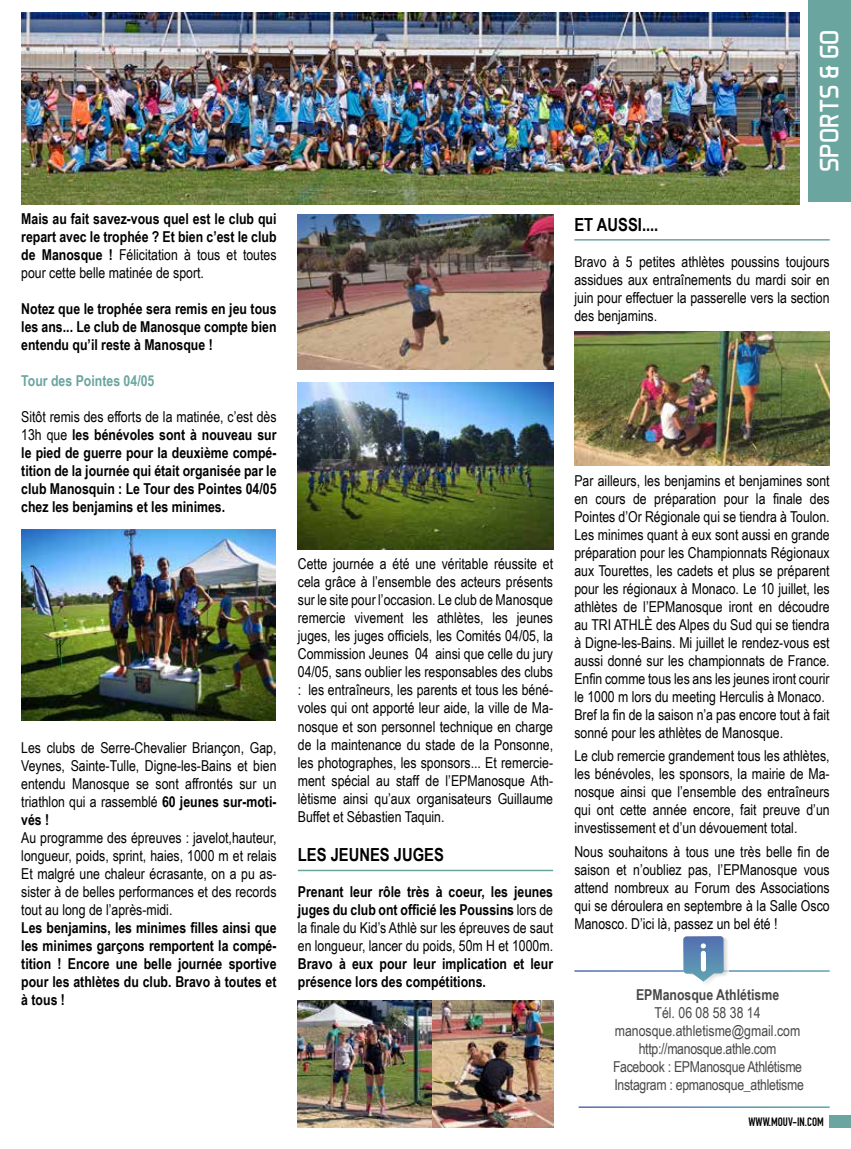
<style>
.page{position:relative;width:851px;height:1149px;background:#fff}
.page>*{position:absolute;margin:0;border:0;box-sizing:border-box;transform-origin:0 0}
.t1{font:27px "Aero Matics Display";color:#fff}
.t2{font:700 18px "Arial Narrow";color:#000}
.t3{font:15px/18px "Arial Narrow";color:#000;text-align:justify}
.t4{font:700 15px/18px "Arial Narrow";color:#000;text-align:justify}
.t5{font:15px/18px "Arial Narrow";letter-spacing:-.02em;color:#484848;text-align:center}
.t6{font:700 15px "Arial Narrow";color:#484848}
.t7{font:700 15px "Arial Narrow";color:#6aa59f}
.t8{font:700 12px "DIN Condensed";color:#000}
.s1{font-weight:400}
.s2{font-weight:700}
</style>
<div class="page">
<div style="left:808px;top:0;width:42px;height:202px;background:#6aa59f"></div>
<div style="left:829px;top:1114px;width:21px;height:13px;background:#6aa59f"></div>
<hr style="left:298px;top:869px;width:255px;height:1px;background:#6aa59f">
<img style="left:21px;top:13px;width:778px;height:191px">
<img style="left:21px;top:529px;width:254px;height:191px">
<img style="left:298px;top:215px;width:255px;height:154px">
<img style="left:298px;top:383px;width:255px;height:166px">
<hr style="left:574px;top:239px;width:255px;height:1px;background:#6aa59f">
<img style="left:298px;top:1000px;width:255px;height:127px">
<img style="left:574px;top:331px;width:255px;height:134px">
<svg style="left:683px;top:936px;width:46px;height:48px"></svg>
<p class="t4" style="left:21px;top:209px;width:257px">Mais au fait savez-vous quel est le club qui repart avec le trophée ? Et bien c’est le club de Manosque ! <span class="s1">Félicitation à tous et toutes pour cette belle matinée de sport.</span></p>
<p class="t4" style="left:21px;top:299px;width:257px">Notez que le trophée sera remis en jeu tous les ans... Le club de Manosque compte bien entendu qu’il reste à Manosque !</p>
<p class="t7" style="left:21px;top:369px;width:135px">Tour des Pointes 04/05</p>
<p class="t4" style="left:21px;top:407px;width:257px"><span class="s1">Sitôt remis des efforts de la matinée, c’est dès 13h que</span> les bénévoles sont à nouveau sur le pied de guerre pour la deuxième compé&shy;tition de la journée qui était organisée par le club Manosquin : Le Tour des Pointes 04/05 chez les benjamins et les minimes.</p>
<p class="t3" style="left:21px;top:737px;width:257px">Les clubs de Serre-Chevalier Briançon, Gap, Veynes, Sainte-Tulle, Digne-les-Bains et bien entendu Manosque se sont affrontés sur un triathlon qui a rassemblé <span class="s2">60 jeunes sur-moti&shy;vés !</span></p>
<p class="t3" style="left:21px;top:827px;width:257px">Au programme des épreuves : javelot,hauteur, longueur, poids, sprint, haies, 1000 m et relais Et malgré une chaleur écrasante, on a pu as&shy;sister à de belles performances et des records tout au long de l’après-midi.</p>
<p class="t4" style="left:21px;top:917px;width:257px">Les benjamins, les minimes filles ainsi que les minimes garçons remportent la compé&shy;tition ! Encore une belle journée sportive pour les athlètes du club. Bravo à toutes et à tous !</p>
<h1 class="t1" style="left:813px;top:172px;width:144px;rotate:-90deg">SPORTS &amp; GO</h1>
<p class="t2" style="left:574px;top:210px;width:85px">ET AUSSI....</p>
<p class="t3" style="left:574px;top:252px;width:257px">Bravo à 5 petites athlètes poussins toujours assidues aux entraînements du mardi soir en juin pour effectuer la passerelle vers la section des benjamins.</p>
<p class="t3" style="left:298px;top:554px;width:257px">Cette journée a été une véritable réussite et cela grâce à l’ensemble des acteurs présents sur le site pour l’occasion. Le club de Manosque remercie vivement les athlètes, les jeunes juges, les juges officiels, les Comités 04/05, la Commission Jeunes 04 ainsi que celle du jury 04/05, sans oublier les responsables des clubs : les entraîneurs, les parents et tous les béné&shy;voles qui ont apporté leur aide, la ville de Ma&shy;nosque et son personnel technique en charge de la maintenance du stade de la Ponsonne, les photographes, les sponsors... Et remercie&shy;ment spécial au staff de l’EPManosque Ath&shy;lètisme ainsi qu’aux organisateurs Guillaume Buffet et Sébastien Taquin.</p>
<p class="t2" style="left:298px;top:841px;width:148px">LES JEUNES JUGES</p>
<p class="t3" style="left:298px;top:882px;width:257px"><span class="s2">Prenant leur rôle très à coeur, les jeunes juges du club ont officié les Poussins</span> lors de la finale du Kid’s Athlè sur les épreuves de saut en longueur, lancer du poids, 50m H et 1000m.</p>
<p class="t4" style="left:298px;top:953px;width:257px">Bravo à eux pour leur implication et leur présence lors des compétitions.</p>
<p class="t3" style="left:574px;top:471px;width:257px;text-align:left">Par ailleurs, les benjamins et benjamines sont en cours de préparation pour la finale des Pointes d’Or Régionale qui se tiendra à Toulon.<br>Les minimes quant à eux sont aussi en grande préparation pour les Championnats Régionaux aux Tourettes, les cadets et plus se préparent pour les régionaux à Monaco. Le 10 juillet, les athlètes de l’EPManosque iront en découdre au TRI ATHLÈ des Alpes du Sud qui se tiendra à Digne-les-Bains. Mi juillet le rendez-vous est aussi donné sur les championnats de France.<br>Enfin comme tous les ans les jeunes iront courir le 1000 m lors du meeting Herculis à Monaco.<br>Bref la fin de la saison n’a pas encore tout à fait sonné pour les athlètes de Manosque.</p>
<p class="t3" style="left:574px;top:745px;width:257px">Le club remercie grandement tous les athlètes, les bénévoles, les sponsors, la mairie de Ma&shy;nosque ainsi que l’ensemble des entraîneurs qui ont cette année encore, fait preuve d’un investissement et d’un dévouement total.</p>
<p class="t3" style="left:574px;top:841px;width:257px">Nous souhaitons à tous une très belle fin de saison et n’oubliez pas, l’EPManosque vous attend nombreux au Forum des Associations qui se déroulera en septembre à la Salle Osco Manosco. D’ici là, passez un bel été !</p>
<p class="t6" style="left:636px;top:983px;width:145px">EPManosque Athlétisme</p>
<p class="t5" style="left:613px;top:1003px;width:192px">Tél. 06 08 58 38 14 manosque.athletisme@gmail.com http://manosque.athle.com<br>Facebook : EPManosque Athlétisme<br>Instagram : epmanosque_athletisme</p>
<p class="t8" style="left:748px;top:1112px;width:77px">WWW.MOUV-IN.COM</p>
</div>
